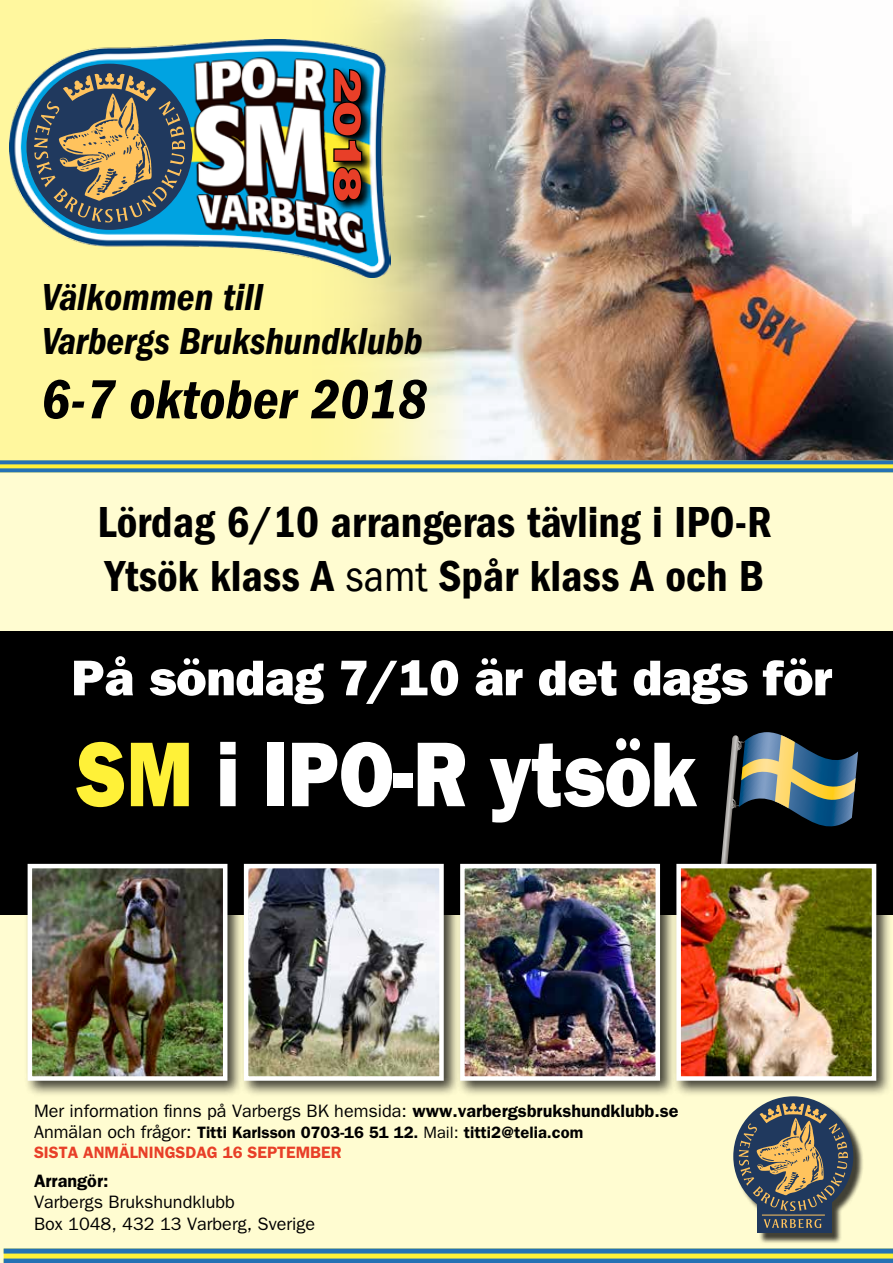
<style>
.page{position:relative;width:893px;height:1263px;background:#fff}
.page>*{position:absolute;margin:0;border:0;box-sizing:border-box;transform-origin:0 0}
.t1{font:92.4px "ITC Franklin Gothic Std Hvy";color:#fff;scale:.84 1}
.t2{font:57px "ITC Franklin Gothic Std Dm Cd It";color:#000}
.t3{font:50.4px "ITC Franklin Gothic Std Hvy";color:#fff}
.t4{font:45px/54px "ITC Franklin Gothic Std Dm Cd";color:#000}
.t5{font:39px/43.5px "ITC Franklin Gothic Std Dm Cd It";color:#000}
.t6{font:900 36.9px "Helvetica";color:#e83f28;scale:1.45 1}
.t7{font:18px/21.6px "ITC Franklin Gothic Std";color:#000}
.t8{font:600 18px "ITC Franklin Gothic Std";color:#000}
.t9{font:600 16.5px/19.8px "ITC Franklin Gothic Std";color:#000}
.s1{font-family:"ITC Franklin Gothic Std";font-stretch:condensed}
.s2{color:#fff138}
.s3{font-weight:600}
.s4{font-weight:400;font-size:18px}
.s5{font-weight:400}
.s6{color:#e83f28}
</style>
<div class="page">
<div style="left:0;top:0;width:893px;height:466px;background:#fff79e"></div>
<div style="left:0;top:470px;width:893px;height:793px;background:#fffcd1"></div>
<div style="left:735px;top:1098px;width:129px;height:146px;background:#000;opacity:.75"></div>
<div style="left:757px;top:1200px;width:74px;height:33px;background:#20395e"></div>
<svg style="left:764px;top:1219px;width:57px;height:9px"></svg>
<div style="left:733px;top:1096px;width:120px;height:120px;background:#20395e;border-radius:50%"></div>
<svg style="left:739px;top:1103px;width:109px;height:108px"></svg>
<hr style="left:762px;top:1215px;width:63px;height:1px;background:#ffc35d">
<img style="left:353px;top:0;width:540px;height:460px">
<div style="left:0;top:631px;width:893px;height:284px;background:#000"></div>
<svg style="left:0;top:464px;width:893px;height:4px;background:#ebe543"></svg>
<svg style="left:0;top:468px;width:893px;height:4px;background:#387ca8"></svg>
<svg style="left:0;top:460px;width:893px;height:4px;background:#367bab"></svg>
<svg style="left:4px;top:1253px;width:889px;height:5px;background:#e6e245"></svg>
<div style="left:4px;top:1258px;width:889px;height:5px;background:#2471b4"></div>
<div style="left:4px;top:1248px;width:889px;height:5px;background:#2471b4"></div>
<svg style="left:721px;top:732px;width:137px;height:128px"></svg>
<div style="left:240px;top:860px;width:220px;height:237px;background:#000;opacity:.75"></div>
<img style="left:249px;top:869px;width:190px;height:207px">
<div style="left:244px;top:864px;width:200px;height:217px;border:4px solid #fff"></div>
<div style="left:673px;top:860px;width:219px;height:237px;background:#000;opacity:.75"></div>
<img style="left:681px;top:869px;width:190px;height:207px">
<div style="left:676px;top:864px;width:200px;height:217px;border:4px solid #fff"></div>
<div style="left:24px;top:860px;width:220px;height:237px;background:#000;opacity:.75"></div>
<img style="left:33px;top:869px;width:189px;height:207px">
<div style="left:28px;top:864px;width:199px;height:217px;border:4px solid #fff"></div>
<div style="left:456px;top:860px;width:220px;height:237px;background:#000;opacity:.75"></div>
<img style="left:465px;top:869px;width:190px;height:207px">
<div style="left:460px;top:864px;width:200px;height:217px;border:4px solid #fff"></div>
<img style="left:9px;top:39px;width:382px;height:239px">
<svg style="left:332px;top:67px;width:42px;height:146px;background:#5399a2"></svg>
<svg style="left:332px;top:67px;width:31px;height:136px;background:#1e3a2f"></svg>
<div style="left:27px;top:64px;width:166px;height:166px;background:#20395e;border-radius:50%"></div>
<svg style="left:34px;top:72px;width:151px;height:150px"></svg>
<h3 class="t6" style="left:372px;top:67px;width:95px;rotate:90deg">2018</h3>
<h3 class="t5" style="left:41px;top:276px;width:383px">Välkommen till<br>Varbergs Brukshundklubb</h3>
<h2 class="t2" style="left:41px;top:367px;width:387px">6-7 oktober 2018</h2>
<h3 class="t4" style="left:98px;top:495px;width:676px">Lördag 6/10 arrangeras tävling i IPO-R<br>Ytsök klass A <span class="s1">samt</span> Spår klass A och B</h3>
<h3 class="t3" style="left:71px;top:648px;width:763px">På söndag 7/10 är det dags för</h3>
<h1 class="t1" style="left:75px;top:720px;width:741px"><span class="s2">SM</span> i IPO-R ytsök</h1>
<p class="t7" style="left:34px;top:1100px;width:646px">Mer information finns på Varbergs BK hemsida: <span class="s3">www.varbergsbrukshundklubb.se</span></p>
<p class="t9" style="left:34px;top:1123px;width:551px"><span class="s4">Anmälan och frågor:</span> Titti Karlsson 0703-16 51 12. <span class="s5">Mail:</span> titti2@telia.com<br><span class="s6">SISTA ANMÄLNINGSDAG 16 SEPTEMBER</span></p>
<p class="t8" style="left:34px;top:1170px;width:76px">Arrangör:</p>
<p class="t7" style="left:34px;top:1192px;width:283px">Varbergs Brukshundklubb<br>Box 1048, 432 13 Varberg, Sverige</p>
</div>
